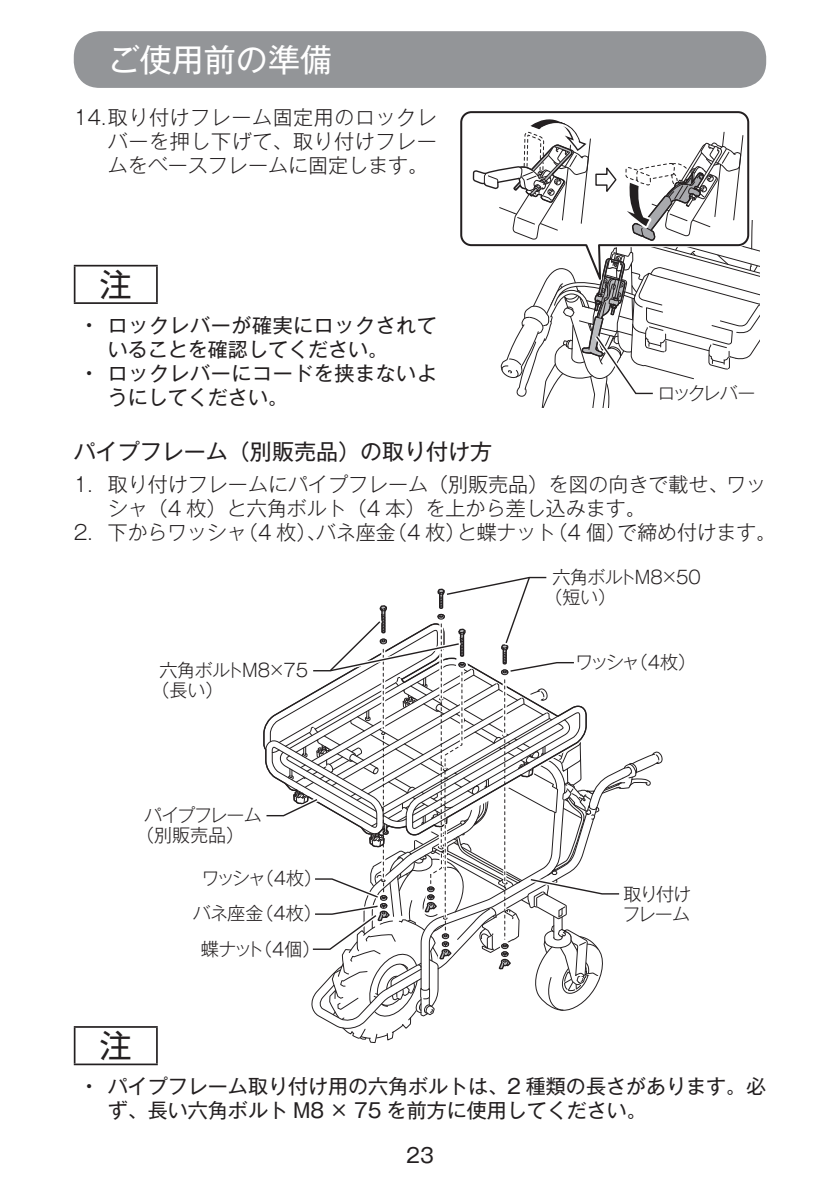
<style>
.page{position:relative;width:840px;height:1191px;background:#fff}
.page>*{position:absolute;margin:0;border:0;box-sizing:border-box;transform-origin:0 0}
.t1{font:32px "Gothic MB101 Pro";color:#fff}
.t2{font:32px "Gothic MB101 Pro";color:#231f20}
.t3{font:22px "Gothic MB101 Pro";color:#231f20}
.t4{font:300 20px/24px "Gothic MB101 Pro";color:#231f20;text-align:justify}
.t5{font:20px/24px "Gothic MB101 Pro";color:#231f20}
.t6{font:20px/24px "Gothic MB101 Pro";letter-spacing:.03em;color:#231f20}
.t7{font:300 18px/20px "Gothic MB101 Pro";letter-spacing:-.04em;color:#231f20}
.t8{font:300 18px/20px "Gothic MB101 Pro";letter-spacing:-.075em;color:#231f20}
.s1{font-weight:500}
</style>
<div class="page">
<div style="left:74px;top:31px;width:691px;height:57px;background:#939598;border-radius:26px"></div>
<hr style="left:74px;top:265px;width:84px;height:1px;background:#231f20">
<hr style="left:74px;top:266px;width:1px;height:36px;background:#231f20">
<hr style="left:156px;top:266px;width:2px;height:36px;background:#231f20">
<hr style="left:74px;top:302px;width:84px;height:2px;background:#231f20">
<hr style="left:74px;top:1026px;width:84px;height:1px;background:#231f20">
<hr style="left:74px;top:1027px;width:1px;height:36px;background:#231f20">
<hr style="left:156px;top:1027px;width:2px;height:36px;background:#231f20">
<hr style="left:74px;top:1063px;width:84px;height:2px;background:#231f20">
<svg style="left:460px;top:111px;width:12px;height:136px"></svg>
<svg style="left:472px;top:111px;width:286px;height:297px"></svg>
<svg style="left:263px;top:576px;width:400px;height:467px"></svg>
<h1 class="t1" style="left:108px;top:33px;width:226px">ご使用前の準備</h1>
<p class="t4" style="left:108px;top:103px;width:330px;text-indent:-34px">14.取り付けフレーム固定用のロックレバーを押し下げて、取り付けフレームをベースフレームに固定します。</p>
<h1 class="t2" style="left:100px;top:258px;width:33px">注</h1>
<p class="t6" style="left:108px;top:310px;width:330px;text-indent:-23px"><span class="s1">•</span> ロックレバーが確実にロックされていることを確認してください。</p>
<p class="t6" style="left:108px;top:358px;width:330px;text-indent:-23px"><span class="s1">•</span> ロックレバーにコードを挟まないようにしてください。</p>
<p class="t3" style="left:74px;top:434px;width:419px">パイプフレーム（別販売品）の取り付け方</p>
<p class="t4" style="left:108px;top:470px;width:659px;text-indent:-34px">1. 取り付けフレームにパイプフレーム（別販売品）を図の向きで載せ、ワッシャ（4 枚）と六角ボルト（4 本）を上から差し込みます。</p>
<p class="t4" style="left:74px;top:518px;width:703px">2. 下からワッシャ（4 枚）、バネ座金（4 枚）と蝶ナット（4 個）で締め付けます。</p>
<p class="t7" style="left:657px;top:381px;width:99px">ロックレバー</p>
<p class="t7" style="left:544px;top:565px;width:158px;text-indent:8px">六角ボルトM8×50（短い）</p>
<p class="t7" style="left:159px;top:658px;width:150px">六角ボルトM8×75</p>
<p class="t7" style="left:575px;top:650px;width:122px">ワッシャ（4枚）</p>
<p class="t7" style="left:151px;top:678px;width:73px">（長い）</p>
<p class="t7" style="left:136px;top:802px;width:127px;text-indent:8px">パイプフレーム（別販売品）</p>
<p class="t7" style="left:193px;top:857px;width:131px;line-height:35px;text-align:center">ワッシャ（4枚）バネ座金（4枚）</p>
<p class="t7" style="left:201px;top:936px;width:121px">蝶ナット（4個）</p>
<p class="t8" style="left:622px;top:881px;width:70px">取り付けフレーム</p>
<h1 class="t2" style="left:100px;top:1019px;width:33px">注</h1>
<p class="t5" style="left:108px;top:1071px;width:659px;text-indent:-23px"><span class="s1">•</span> パイプフレーム取り付け用の六角ボルトは、2 種類の長さがあります。必ず、長い六角ボルト M8 × 75 を前方に使用してください。</p>
<p class="t5" style="left:406px;top:1140px;width:29px">23</p>
</div>
